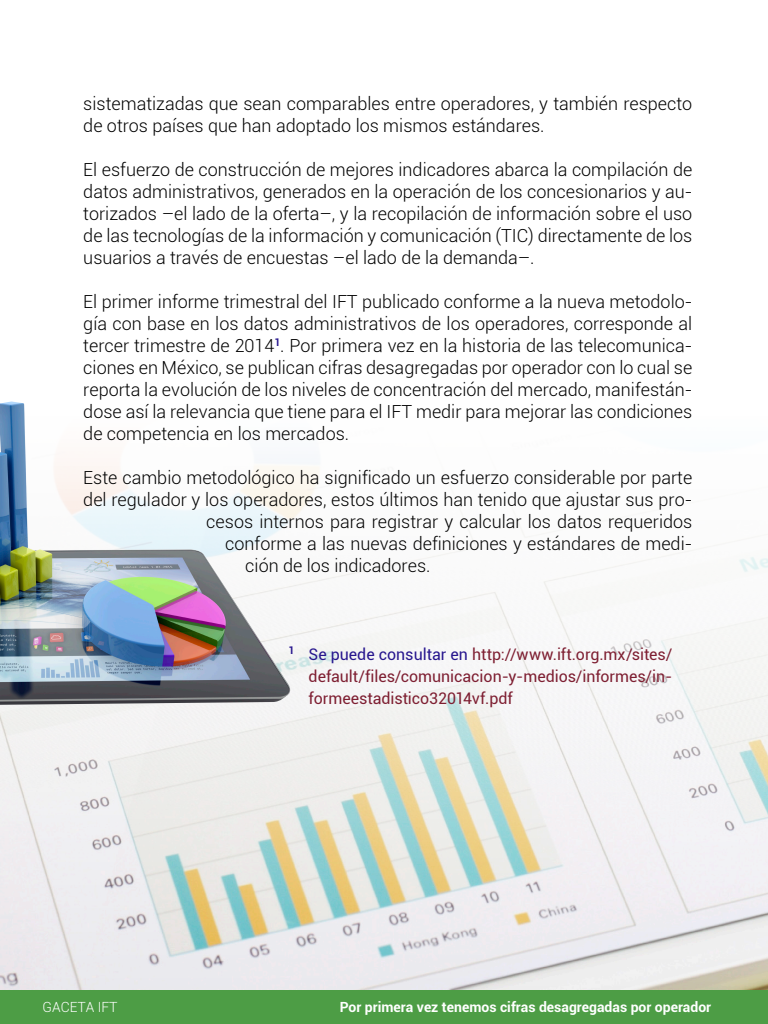
<style>
.page{position:relative;width:768px;height:1024px;background:#fff}
.page>*{position:absolute;margin:0;border:0;box-sizing:border-box;transform-origin:0 0}
.Cpo_Txt{font:300 18px/22px "Roboto";color:#000;text-align:justify}
.Pie{font:16px/22px "Roboto";letter-spacing:-.005em;color:#7e1f32;text-align:justify}
.t1{font:700 14px "Roboto";color:#fff}
.t2{font:300 14px "Roboto";color:#fff}
.s1{color:#27168e}
</style>
<div class="page">
<img style="left:0;top:401px;width:768px;height:588px">
<img style="left:0;top:402px;width:294px;height:303px">
<div style="left:0;top:990px;width:768px;height:34px;background:#4d9d45"></div>
<p class="Cpo_Txt" style="left:83px;top:92px;width:611px">sistematizadas que sean comparables entre operadores, y también respecto de otros países que han adoptado los mismos estándares.</p>
<p class="Cpo_Txt" style="left:83px;top:158px;width:611px">El esfuerzo de construcción de mejores indicadores abarca la compilación de datos administrativos, generados en la operación de los concesionarios y au&shy;torizados –el lado de la oferta–, y la recopilación de información sobre el uso de las tecnologías de la información y comunicación (TIC) directamente de los usuarios a través de encuestas –el lado de la demanda–.</p>
<p class="Cpo_Txt" style="left:83px;top:290px;width:611px">El primer informe trimestral del IFT publicado conforme a la nueva metodolo&shy;gía con base en los datos administrativos de los operadores, corresponde al tercer trimestre de 2014<sup>1</sup>. Por primera vez en la historia de las telecomunica&shy;ciones en México, se publican cifras desagregadas por operador con lo cual se reporta la evolución de los niveles de concentración del mercado, manifestán&shy;dose así la relevancia que tiene para el IFT medir para mejorar las condiciones de competencia en los mercados.</p>
<p class="Cpo_Txt" style="left:83px;top:466px;width:611px">Este cambio metodológico ha significado un esfuerzo considerable por parte</p>
<p class="Cpo_Txt" style="left:83px;top:488px;width:611px">del regulador y los operadores, estos últimos han tenido que ajustar sus pro-</p>
<p class="Cpo_Txt" style="left:206px;top:510px;width:488px">cesos internos para registrar y calcular los datos requeridos</p>
<p class="Cpo_Txt" style="left:225px;top:532px;width:469px">conforme a las nuevas definiciones y estándares de medi-</p>
<p class="Cpo_Txt" style="left:245px;top:554px;width:187px">ción de los indicadores.</p>
<p class="Pie" style="left:309px;top:643px;width:365px;text-indent:-20px"><sup>1</sup> <span class="s1">Se puede consultar en</span> http://www.ift.org.mx/sites/ default/files/comunicacion-y-medios/informes/in&shy;formeestadistico32014vf.pdf</p>
<p class="t2" style="left:43px;top:997px;width:77px">GACETA IFT</p>
<p class="t1" style="left:340px;top:997px;width:373px">Por primera vez tenemos cifras desagregadas por operador</p>
</div>
